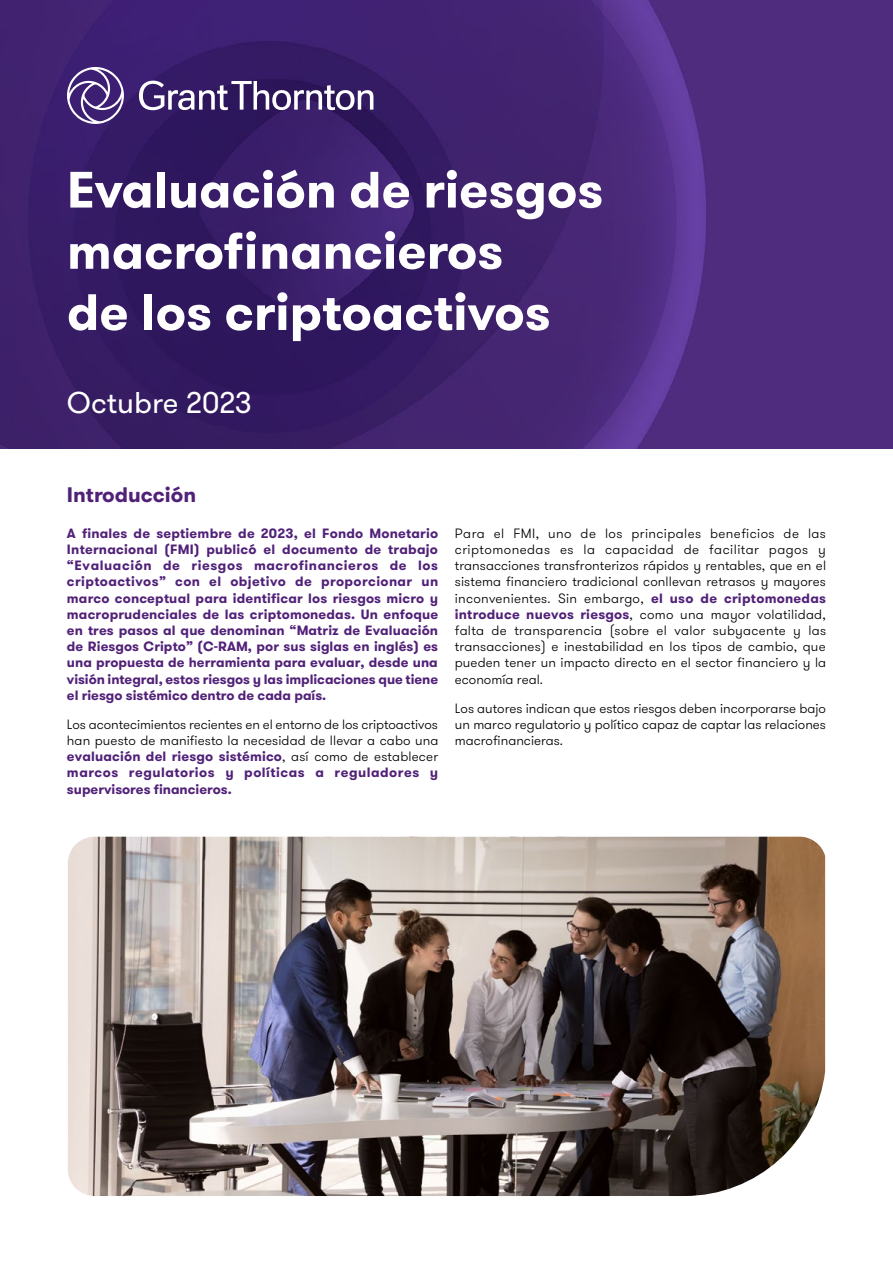
<style>
.page{position:relative;width:893px;height:1263px;background:#fff}
.page>*{position:absolute;margin:0;border:0;box-sizing:border-box;transform-origin:0 0}
.t1{font:700 51px/61.2px "GT Walsheim Pro";color:#fff}
.t2{font:30px "GT Walsheim Pro";color:#fff}
.t3{font:700 21px "GT Walsheim Pro";color:#512178}
.t4{font:300 13.5px/16.2px "GT Walsheim Pro";letter-spacing:.005em;color:#000;text-align:justify}
.t5{font:700 13.5px/16.2px "GT Walsheim Pro";color:#512178;text-align:justify}
.s1{font-weight:700;color:#512178}
</style>
<div class="page">
<img style="left:0;top:0;width:893px;height:449px">
<svg style="left:139px;top:81px;width:234px;height:29px"></svg>
<svg style="left:67px;top:67px;width:57px;height:57px"></svg>
<img style="left:68px;top:837px;width:757px;height:359px">
<h1 class="t1" style="left:67px;top:160px;width:538px">Evaluación de riesgos macrofinancieros<br>de los criptoactivos</h1>
<h2 class="t2" style="left:67px;top:384px;width:186px">Octubre 2023</h2>
<h3 class="t3" style="left:67px;top:481px;width:131px">Introducción</h3>
<p class="t5" style="left:67px;top:525px;width:373px">A finales de septiembre de 2023, el Fondo Monetario Internacional (FMI) publicó el documento de trabajo “Evaluación de riesgos macrofinancieros de los criptoactivos” con el objetivo de proporcionar un marco conceptual para identificar los riesgos micro y macroprudenciales de las criptomonedas. Un enfoque en tres pasos al que denominan “Matriz de Evaluación de Riesgos Cripto” (C-RAM, por sus siglas en inglés) es una propuesta de herramienta para evaluar, desde una visión integral, estos riesgos y las implicaciones que tiene el riesgo sistémico dentro de cada país.</p>
<p class="t4" style="left:67px;top:716px;width:373px">Los acontecimientos recientes en el entorno de los criptoactivos han puesto de manifiesto la necesidad de llevar a cabo una <span class="s1">evaluación del riesgo sistémico</span>, así como de establecer <span class="s1">marcos regulatorios y políticas a reguladores y supervisores financieros.</span></p>
<p class="t4" style="left:455px;top:525px;width:373px">Para el FMI, uno de los principales beneficios de las criptomonedas es la capacidad de facilitar pagos y transacciones transfronterizos rápidos y rentables, que en el sistema financiero tradicional conllevan retrasos y mayores inconvenientes. Sin embargo, <span class="s1">el uso de criptomonedas introduce nuevos riesgos</span>, como una mayor volatilidad, falta de transparencia (sobre el valor subyacente y las transacciones) e inestabilidad en los tipos de cambio, que pueden tener un impacto directo en el sector financiero y la economía real.</p>
<p class="t4" style="left:455px;top:700px;width:373px">Los autores indican que estos riesgos deben incorporarse bajo un marco regulatorio y político capaz de captar las relaciones macrofinancieras.</p>
</div>
